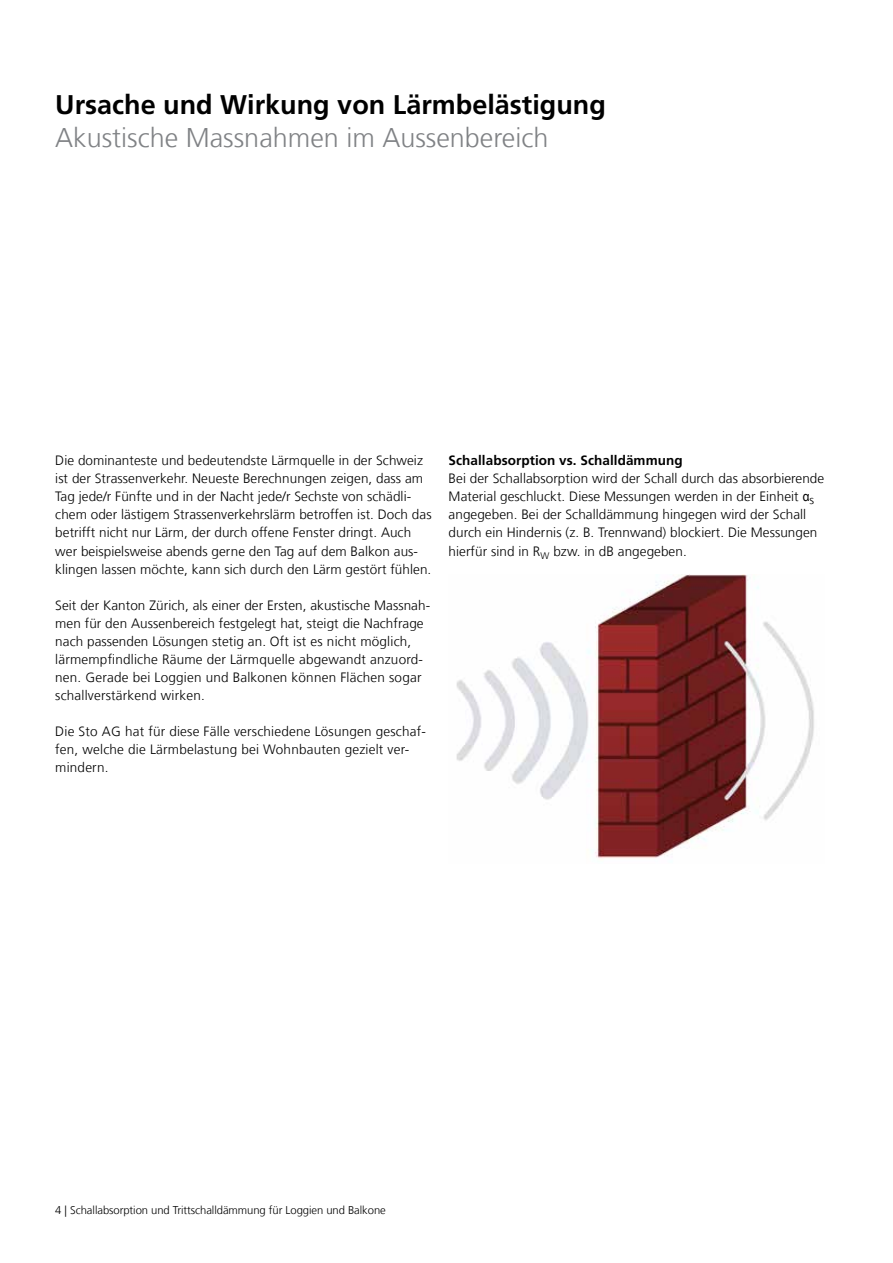
<style>
.page{position:relative;width:893px;height:1263px;background:#fff}
.page>*{position:absolute;margin:0;border:0;box-sizing:border-box;transform-origin:0 0}
.t1{font:700 27px "Sto Frutiger";color:#000}
.t2{font:300 27px "Sto Frutiger";color:#808285}
.t3{font:300 13.5px/18.1px "Sto Frutiger";letter-spacing:.005em;color:#000}
.t4{font:700 13.5px "Sto Frutiger";letter-spacing:.005em;color:#000}
.t5{font:300 11.25px "Sto Frutiger";letter-spacing:-.005em;color:#000}
.s1{font-family:"Arial Narrow";font-weight:400}
</style>
<div class="page">
<img style="left:456px;top:574px;width:358px;height:286px">
<h1 class="t1" style="left:55px;top:89px;width:552px">Ursache und Wirkung von Lärmbelästigung</h1>
<h1 class="t2" style="left:55px;top:122px;width:495px">Akustische Massnahmen im Aussenbereich</h1>
<p class="t3" style="left:55px;top:451px;width:378px">Die dominanteste und bedeutendste Lärmquelle in der Schweiz ist der Strassenverkehr. Neueste Berechnungen zeigen, dass am Tag jede/r Fünfte und in der Nacht jede/r Sechste von schädli&shy;chem oder lästigem Strassenverkehrslärm betroffen ist. Doch das betrifft nicht nur Lärm, der durch offene Fenster dringt. Auch wer beispielsweise abends gerne den Tag auf dem Balkon aus&shy;klingen lassen möchte, kann sich durch den Lärm gestört fühlen.</p>
<p class="t3" style="left:55px;top:596px;width:376px">Seit der Kanton Zürich, als einer der Ersten, akustische Massnah&shy;men für den Aussenbereich festgelegt hat, steigt die Nachfrage nach passenden Lösungen stetig an. Oft ist es nicht möglich, lärmempfindliche Räume der Lärmquelle abgewandt anzuord&shy;nen. Gerade bei Loggien und Balkonen können Flächen sogar schallverstärkend wirken.</p>
<p class="t3" style="left:55px;top:723px;width:372px">Die Sto AG hat für diese Fälle verschiedene Lösungen geschaf&shy;fen, welche die Lärmbelastung bei Wohnbauten gezielt ver&shy;mindern.</p>
<p class="t4" style="left:449px;top:453px;width:236px">Schallabsorption vs. Schalldämmung</p>
<p class="t3" style="left:449px;top:470px;width:377px">Bei der Schallabsorption wird der Schall durch das absorbierende Material geschluckt. Diese Messungen werden in der Einheit <span class="s1">α</span><sub>s </sub>angegeben. Bei der Schalldämmung hingegen wird der Schall durch ein Hindernis (z. B. Trennwand) blockiert. Die Messungen hierfür sind in R<sub>w</sub> bzw. in dB angegeben.</p>
<p class="t5" style="left:55px;top:1204px;width:332px">4 | Schallabsorption und Trittschalldämmung für Loggien und Balkone</p>
</div>
